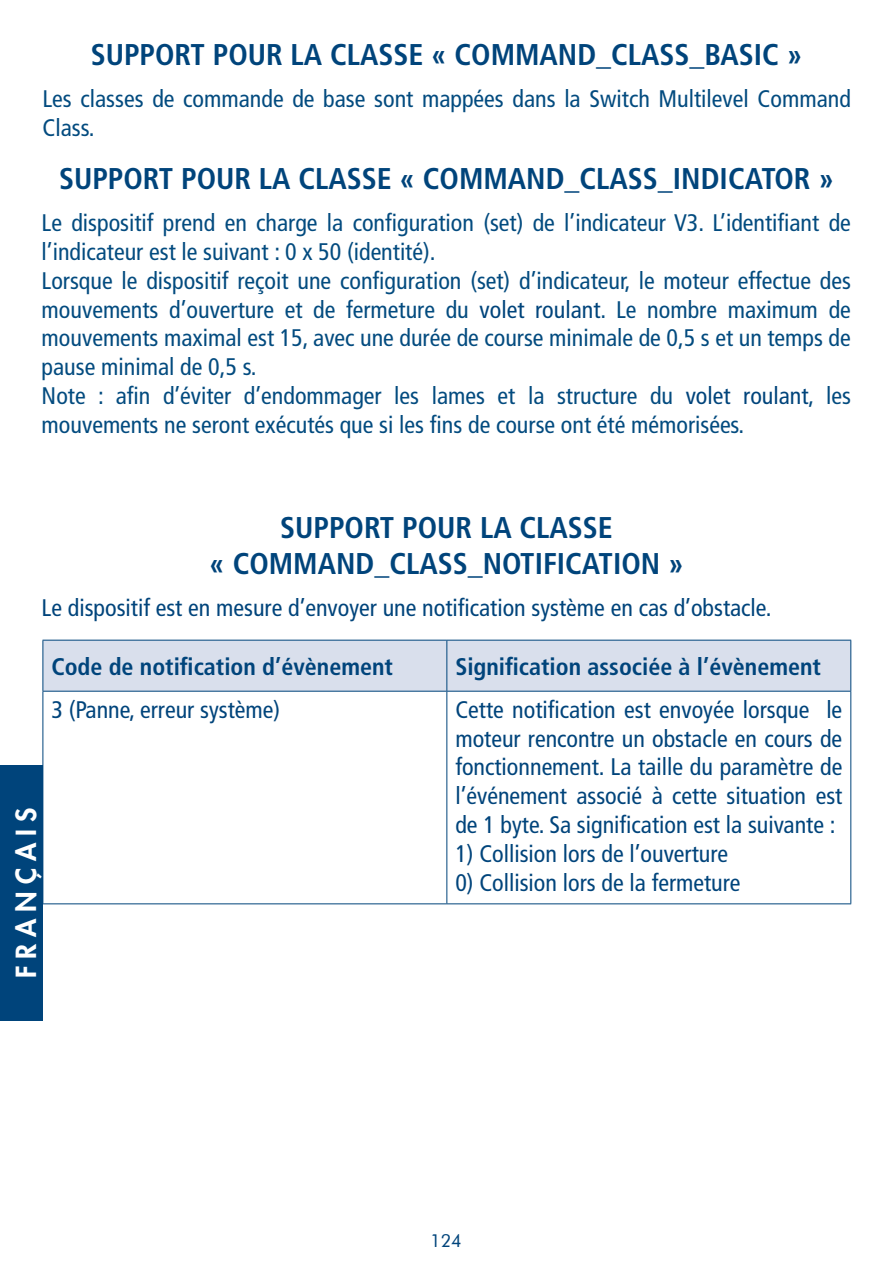
<style>
.page{position:relative;width:893px;height:1276px;background:#fff}
.page>*{position:absolute;margin:0;border:0;box-sizing:border-box;transform-origin:0 0}
.t1{font:700 condensed 30px "Frutiger LT Std";color:#00447b}
.t2{font:800 27px "Futura Std";letter-spacing:.255em;color:#fff}
.t3{font:condensed 24px/28.8px "Frutiger LT Std";color:#034b7f}
.t4{font:condensed 24px/28.8px "Frutiger LT Std";color:#00447b;text-align:justify}
.t5{font:700 condensed 24px "Frutiger LT Std";color:#00447b}
.t6{font:18px "Futura BT";color:#00447b}
.s1{color:#00447b}
</style>
<div class="page">
<div style="left:43px;top:640px;width:807px;height:50px;background:#d9dfec"></div>
<hr style="left:43px;top:639px;width:404px;height:1px;background:#00447b">
<hr style="left:42px;top:640px;width:1px;height:51px;background:#00447b">
<hr style="left:447px;top:639px;width:404px;height:1px;background:#00447b">
<hr style="left:446px;top:640px;width:1px;height:51px;background:#00447b">
<hr style="left:850px;top:640px;width:1px;height:51px;background:#00447b">
<hr style="left:43px;top:690px;width:404px;height:1px;background:#00447b">
<hr style="left:447px;top:690px;width:404px;height:1px;background:#00447b">
<hr style="left:42px;top:691px;width:1px;height:212px;background:#00447b">
<hr style="left:446px;top:691px;width:1px;height:212px;background:#00447b">
<hr style="left:850px;top:691px;width:1px;height:212px;background:#00447b">
<hr style="left:43px;top:903px;width:404px;height:1px;background:#00447b">
<hr style="left:447px;top:903px;width:404px;height:1px;background:#00447b">
<div style="left:0;top:765px;width:43px;height:255px;background:#00447b"></div>
<p class="t1" style="left:91px;top:37px;width:713px">SUPPORT POUR LA CLASSE « COMMAND_CLASS_BASIC »</p>
<p class="t3" style="left:43px;top:85px;width:810px">Les classes de commande de base sont mappées dans la Switch Multilevel Command<br>Class.</p>
<p class="t1" style="left:59px;top:161px;width:776px">SUPPORT POUR LA CLASSE « COMMAND_CLASS_INDICATOR »</p>
<p class="t3" style="left:42px;top:208px;width:811px">Le dispositif prend en charge la configuration (set) de l’indicateur V3. L’identifiant de l’indicateur est le suivant : 0 x 50 (identité).</p>
<p class="t3" style="left:42px;top:266px;width:811px;text-align:justify">Lorsque le dispositif reçoit une configuration (set) d’indicateur, le moteur effectue des mouvements d’ouverture et de fermeture du <span class="s1">volet roulant</span>. Le nombre maximum de mouvements maximal est 15, avec une durée de course minimale de 0,5 s et un temps de pause minimal de 0,5 s.</p>
<p class="t3" style="left:42px;top:381px;width:811px">Note : afin d’éviter d’endommager les lames et la structure du <span class="s1">volet roulant</span>, les mouvements ne seront exécutés que si les fins de course ont été mémorisées.</p>
<p class="t1" style="left:280px;top:510px;width:334px">SUPPORT POUR LA CLASSE</p>
<p class="t1" style="left:209px;top:546px;width:476px">« COMMAND_CLASS_NOTIFICATION »</p>
<p class="t4" style="left:42px;top:593px;width:731px">Le dispositif est en mesure d’envoyer une notification système en cas d’obstacle.</p>
<p class="t5" style="left:51px;top:652px;width:343px">Code de notification d’évènement</p>
<p class="t5" style="left:455px;top:652px;width:367px">Signification associée à l’évènement</p>
<p class="t4" style="left:51px;top:695px;width:230px">3 (Panne, erreur système)</p>
<p class="t4" style="left:455px;top:695px;width:388px">Cette notification est envoyée lorsque le moteur rencontre un obstacle en cours de fonctionnement. La taille du paramètre de l’événement associé à cette situation est de 1 byte. Sa signification est la suivante :</p>
<p class="t4" style="left:455px;top:839px;width:274px">1) Collision lors de l’ouverture</p>
<p class="t4" style="left:455px;top:868px;width:287px">0) Collision lors de la fermeture</p>
<p class="t2" style="left:9px;top:978px;width:172px;rotate:-90deg">FRANÇAIS</p>
<p class="t6" style="left:430px;top:1229px;width:33px">124</p>
</div>
